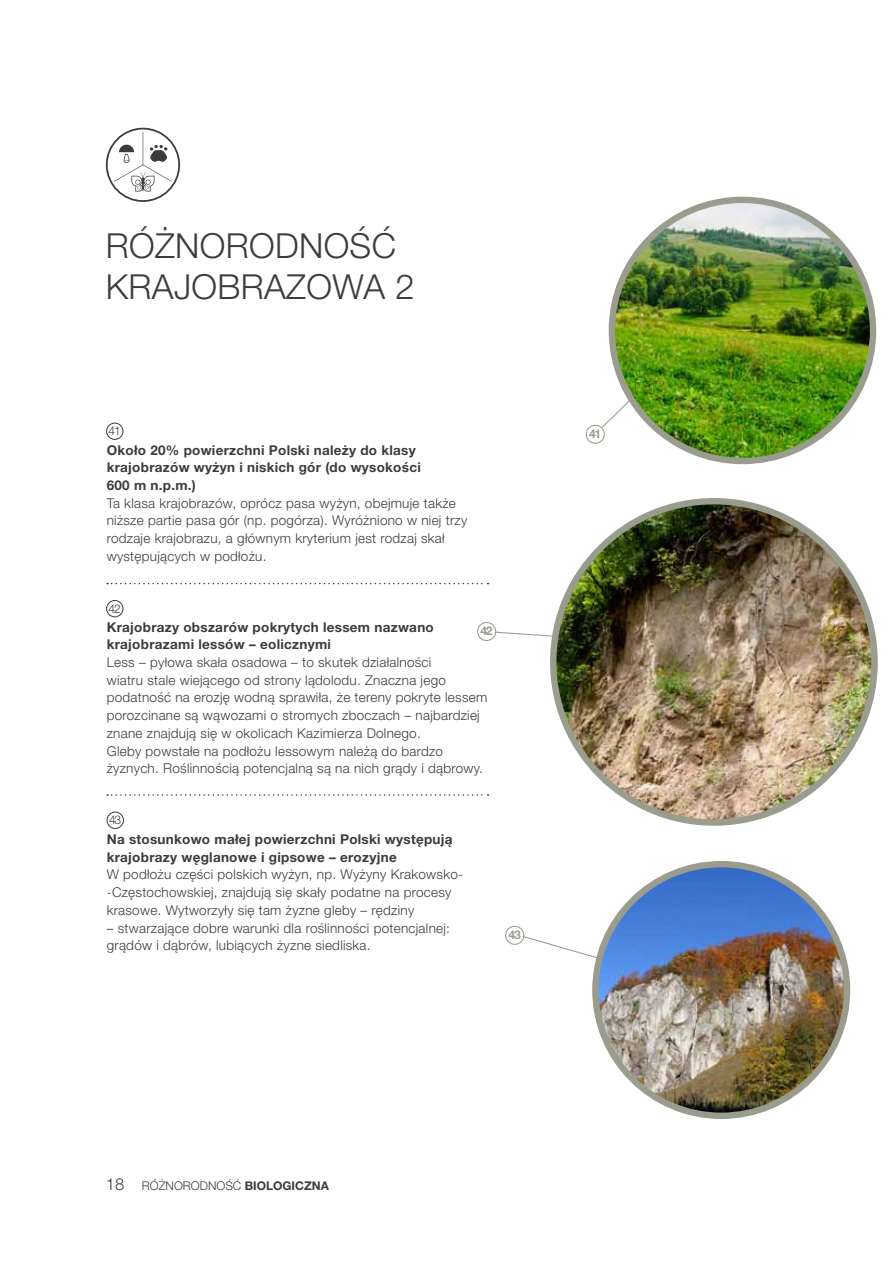
<style>
.page{position:relative;width:893px;height:1263px;background:#fff}
.page>*{position:absolute;margin:0;border:0;box-sizing:border-box;transform-origin:0 0}
.t1{font:300 34.5px "Helvetica Neue LT Pro";letter-spacing:.01em;color:#3c3c3b}
.t2{font:300 13.5px/17.7px "Helvetica Neue LT Pro";letter-spacing:.02em;color:#3c3c3b}
.t3{font:700 13.5px/17.7px "Helvetica Neue LT Pro";letter-spacing:.02em;color:#3c3c3b}
.t4{font:300 12px "Helvetica Neue LT Pro";letter-spacing:-.05em;color:#3c3c3b}
.t5{font:700 12px "Helvetica Neue LT Pro";color:#3c3c3b}
.t6{font:700 12px "Helvetica Neue LT Pro";color:#9a9c8e}
.s1{font-size:16.5px}
.s2{font-weight:300}
</style>
<div class="page">
<svg style="left:106px;top:128px;width:74px;height:74px"></svg>
<svg style="left:107px;top:583px;width:382px;height:1px"></svg>
<svg style="left:107px;top:794px;width:382px;height:2px"></svg>
<div style="left:106px;top:423px;width:17px;height:17px;border:1px solid #3c3c3b;border-radius:50%"></div>
<div style="left:106px;top:600px;width:17px;height:17px;border:1px solid #3c3c3b;border-radius:50%"></div>
<div style="left:107px;top:812px;width:17px;height:17px;border:1px solid #3c3c3b;border-radius:50%"></div>
<img style="left:553px;top:501px;width:322px;height:321px;border-radius:161px">
<img style="left:612px;top:202px;width:261px;height:259px">
<div style="left:609px;top:197px;width:267px;height:267px;border:6px solid #9a9c8e;border-radius:50%"></div>
<svg style="left:585px;top:398px;width:47px;height:48px"></svg>
<img style="left:595px;top:866px;width:252px;height:250px">
<div style="left:592px;top:861px;width:258px;height:258px;border:6px solid #9a9c8e;border-radius:50%"></div>
<svg style="left:477px;top:620px;width:79px;height:23px"></svg>
<svg style="left:505px;top:923px;width:93px;height:36px"></svg>
<h1 class="t1" style="left:106px;top:224px;width:95px">Różnorodno</h1>
<h1 class="t1" style="left:350px;top:224px;width:48px">ść</h1>
<h1 class="t1" style="left:106px;top:266px;width:25px">krajobrazowa</h1>
<h1 class="t1" style="left:395px;top:266px;width:21px">2</h1>
<p class="t4" style="left:109px;top:424px;width:14px">41</p>
<p class="t3" style="left:107px;top:441px;width:316px">Około 20% powierzchni Polski należy do klasy krajobrazów wyżyn i niskich gór (do wysokości<br>600 m n.p.m.)</p>
<p class="t2" style="left:107px;top:494px;width:362px">Ta klasa krajobrazów, oprócz pasa wyżyn, obejmuje także niższe partie pasa gór (np. pogórza). Wyróżniono w niej trzy rodzaje krajobrazu, a głównym kryterium jest rodzaj skał występujących w podłożu.</p>
<p class="t4" style="left:109px;top:601px;width:14px">42</p>
<p class="t3" style="left:107px;top:618px;width:329px">Krajobrazy obszarów pokrytych lessem nazwano krajobrazami lessów – eolicznymi</p>
<p class="t2" style="left:107px;top:653px;width:382px">Less – pyłowa skała osadowa – to skutek działalności<br>wiatru stale wiejącego od strony lądolodu. Znaczna jego podatność na erozję wodną sprawiła, że tereny pokryte lessem porozcinane są wąwozami o stromych zboczach – najbardziej znane znajdują się w okolicach Kazimierza Dolnego.<br>Gleby powstałe na podłożu lessowym należą do bardzo żyznych. Roślinnością potencjalną są na nich grądy i dąbrowy.</p>
<p class="t6" style="left:481px;top:624px;width:14px">42</p>
<p class="t4" style="left:109px;top:813px;width:14px">43</p>
<p class="t3" style="left:107px;top:830px;width:347px">Na stosunkowo małej powierzchni Polski występują krajobrazy węglanowe i gipsowe – erozyjne</p>
<p class="t2" style="left:107px;top:865px;width:358px">W podłożu części polskich wyżyn, np. Wyżyny Krakowsko--Częstochowskiej, znajdują się skały podatne na procesy krasowe. Wytworzyły się tam żyzne gleby – rędziny</p>
<p class="t2" style="left:107px;top:918px;width:345px">– stwarzające dobre warunki dla roślinności potencjalnej: grądów i dąbrów, lubiących żyzne siedliska.</p>
<p class="t6" style="left:509px;top:927px;width:14px">43</p>
<p class="t6" style="left:589px;top:426px;width:14px">41</p>
<p class="t4" style="left:106px;top:1178px;width:70px"><span class="s1">18</span> Różnorodno</p>
<p class="t5" style="left:225px;top:1178px;width:36px"><span class="s2">ść</span> biologic</p>
<p class="t5" style="left:304px;top:1178px;width:26px">zna</p>
</div>
